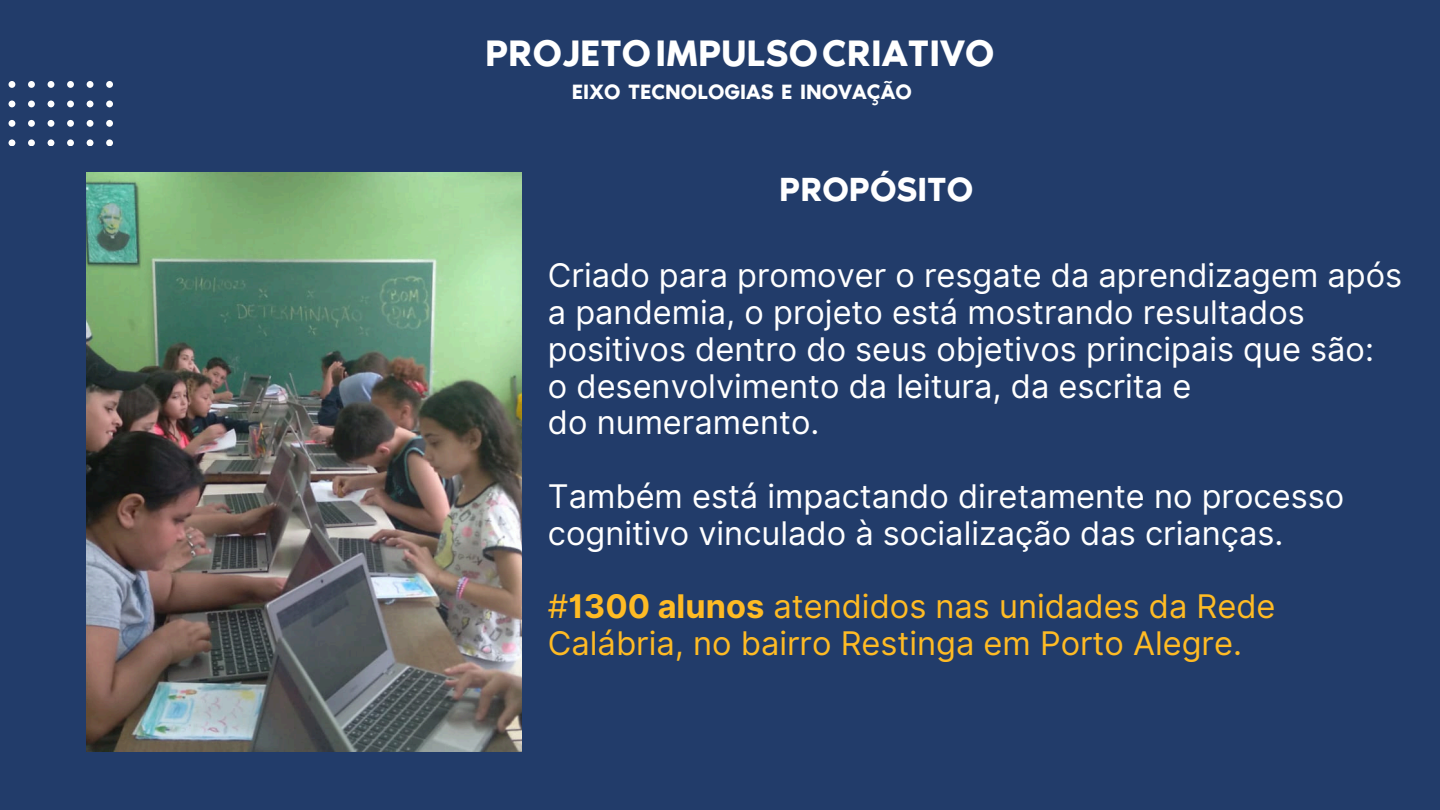
<style>
.page{position:relative;width:1440px;height:810px;background:#223c6a}
.page>*{position:absolute;margin:0;border:0;box-sizing:border-box;transform-origin:0 0}
.t1{font:48px "RTL Media Pro Regular";color:#fff}
.t2{font:43.6px "RTL Media Pro Regular";color:#fff}
.t3{font:32.6px/36.8px "Inter";color:#fff}
.t4{font:32.6px/36.8px "Inter";color:#ffbb24}
.t5{font:27px "RTL Media Pro Regular";color:#fff}
.s1{font-weight:700}
</style>
<div class="page">
<div style="left:9px;top:81px;width:6px;height:7px;background:#fff;border-radius:50%"></div>
<div style="left:28px;top:81px;width:7px;height:7px;background:#fff;border-radius:50%"></div>
<div style="left:48px;top:81px;width:6px;height:7px;background:#fff;border-radius:50%"></div>
<div style="left:67px;top:81px;width:7px;height:7px;background:#fff;border-radius:50%"></div>
<div style="left:87px;top:81px;width:6px;height:7px;background:#fff;border-radius:50%"></div>
<div style="left:106px;top:81px;width:7px;height:7px;background:#fff;border-radius:50%"></div>
<svg style="left:9px;top:101px;width:6px;height:6px"></svg>
<div style="left:28px;top:101px;width:7px;height:6px;background:#fff;border-radius:50%"></div>
<svg style="left:48px;top:101px;width:6px;height:6px"></svg>
<div style="left:67px;top:101px;width:7px;height:6px;background:#fff;border-radius:50%"></div>
<svg style="left:87px;top:101px;width:6px;height:6px"></svg>
<div style="left:106px;top:101px;width:7px;height:6px;background:#fff;border-radius:50%"></div>
<div style="left:9px;top:120px;width:6px;height:7px;background:#fff;border-radius:50%"></div>
<div style="left:28px;top:120px;width:7px;height:7px;background:#fff;border-radius:50%"></div>
<div style="left:48px;top:120px;width:6px;height:7px;background:#fff;border-radius:50%"></div>
<div style="left:67px;top:120px;width:7px;height:7px;background:#fff;border-radius:50%"></div>
<div style="left:87px;top:120px;width:6px;height:7px;background:#fff;border-radius:50%"></div>
<div style="left:106px;top:120px;width:7px;height:7px;background:#fff;border-radius:50%"></div>
<svg style="left:9px;top:139px;width:6px;height:7px"></svg>
<svg style="left:28px;top:139px;width:7px;height:7px"></svg>
<svg style="left:48px;top:139px;width:6px;height:7px"></svg>
<svg style="left:67px;top:139px;width:7px;height:7px"></svg>
<svg style="left:87px;top:139px;width:6px;height:7px"></svg>
<svg style="left:106px;top:139px;width:7px;height:7px"></svg>
<img style="left:87px;top:172px;width:435px;height:580px">
<h2 class="t1" style="left:485px;top:32px;width:511px">PROJETOIMPULSOCRIATIVO</h2>
<p class="t5" style="left:572px;top:80px;width:341px">EIXO TECNOLOGIAS E INOVAÇÃO</p>
<p class="t2" style="left:779px;top:171px;width:195px">PROPÓSITO</p>
<h1 class="t3" style="left:548px;top:257px;width:856px">Criado para promover o resgate da aprendizagem após a pandemia, o projeto está mostrando resultados positivos dentro do seus objetivos principais que são:<br>o desenvolvimento da leitura, da escrita e<br>do numeramento.</h1>
<h2 class="t3" style="left:548px;top:478px;width:798px">Também está impactando diretamente no processo cognitivo vinculado à socialização das crianças.</h2>
<h2 class="t4" style="left:548px;top:588px;width:729px">#<span class="s1">1300 alunos</span> atendidos nas unidades da Rede<br>Calábria, no bairro Restinga em Porto Alegre.</h2>
</div>
